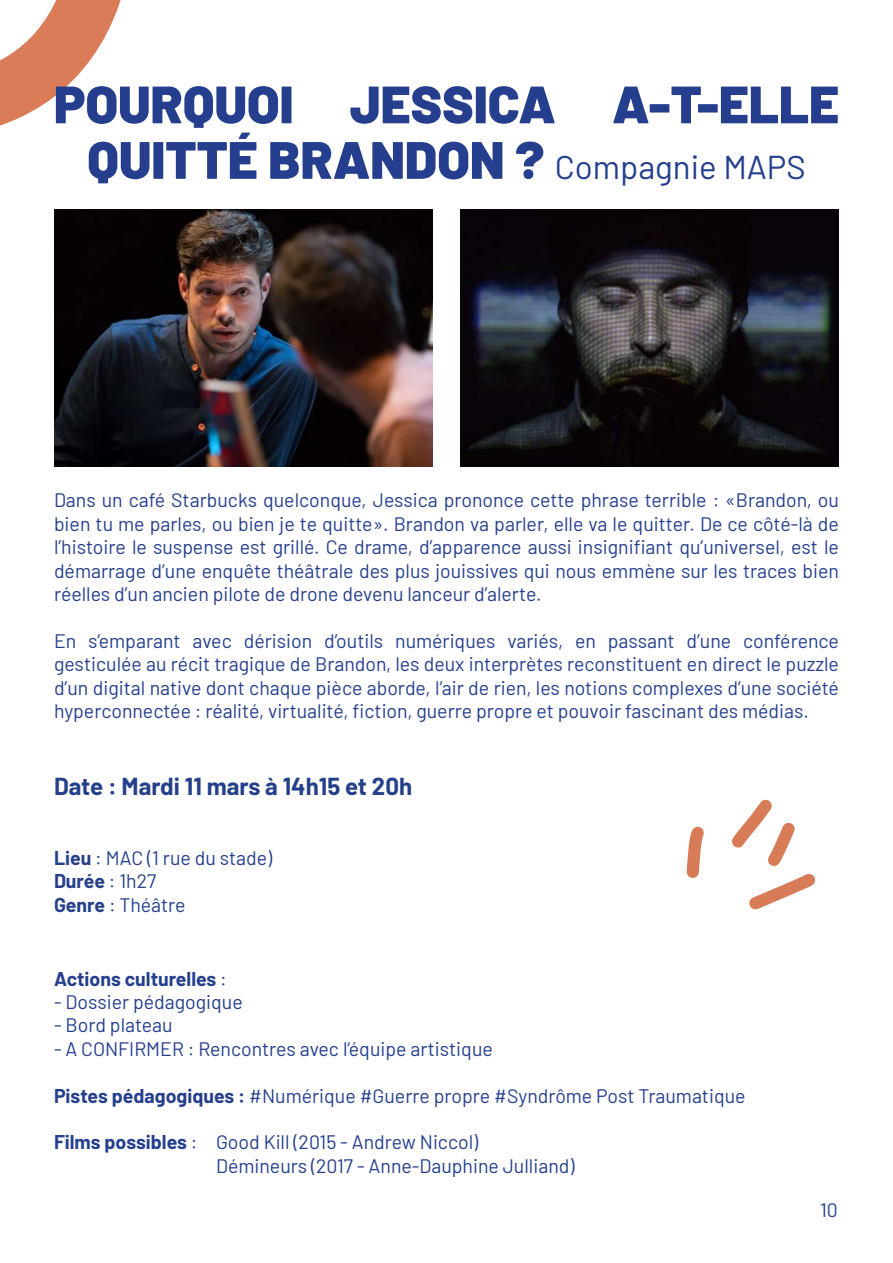
<style>
.page{position:relative;width:893px;height:1263px;background:#fff}
.page>*{position:absolute;margin:0;border:0;box-sizing:border-box;transform-origin:0 0}
.t1{font:900 52.5px/55.5px "Barlow";color:#253f8e;text-align:center}
.t2{font:700 24px "Barlow";color:#24408a}
.t3{font:19.5px/23.4px "Barlow";color:#253f8e;text-align:justify}
.t4{font:700 19.5px "Barlow";color:#253f8e}
.s1{font-weight:400;font-size:33px}
.s2{font-weight:700;color:#24408a}
.s3{color:#24408a}
.s4{font-weight:400}
.s5{font-weight:700}
</style>
<div class="page">
<svg style="left:0;top:0;width:121px;height:126px"></svg>
<svg style="left:686px;top:826px;width:18px;height:52px"></svg>
<svg style="left:732px;top:799px;width:83px;height:111px"></svg>
<img style="left:460px;top:209px;width:379px;height:258px">
<img style="left:54px;top:209px;width:378px;height:258px">
<h1 class="t1" style="left:54px;top:73px;width:786px">POURQUOI JESSICA A-T-ELLE<br>QUITTÉ BRANDON ? <span class="s1">Compagnie MAPS</span></h1>
<p class="t3" style="left:54px;top:487px;width:787px">Dans un café Starbucks quelconque, Jessica prononce cette phrase terrible : «Brandon, ou bien tu me parles, ou bien je te quitte». Brandon va parler, elle va le quitter. De ce côté-là de l’histoire le suspense est grillé. Ce drame, d’apparence aussi insignifiant qu’universel, est le démarrage d’une enquête théâtrale des plus jouissives qui nous emmène sur les traces bien réelles d’un ancien pilote de drone devenu lanceur d’alerte.</p>
<p class="t3" style="left:54px;top:627px;width:786px">En s’emparant avec dérision d’outils numériques variés, en passant d’une conférence gesticulée au récit tragique de Brandon, les deux interprètes reconstituent en direct le puzzle d’un digital native dont chaque pièce aborde, l’air de rien, les notions complexes d’une société hyperconnectée : réalité, virtualité, fiction, guerre propre et pouvoir fascinant des médias.</p>
<p class="t2" style="left:54px;top:768px;width:360px">Date : Mardi 11 mars à 14h15 et 20h</p>
<p class="t3" style="left:54px;top:845px;width:220px;text-align:left"><span class="s2">Lieu</span> <span class="s3">:</span> MAC (1 rue du stade)<br><span class="s2">Durée</span> <span class="s3">: 1h27<br></span><span class="s2">Genre</span> <span class="s3">: Théâtre</span></p>
<p class="t4" style="left:54px;top:964px;width:174px">Actions culturelles <span class="s4">:</span></p>
<p class="t3" style="left:54px;top:989px;width:190px">- Dossier pédagogique</p>
<p class="t3" style="left:54px;top:1012px;width:120px">- Bord plateau</p>
<p class="t3" style="left:54px;top:1035px;width:440px">- A CONFIRMER : Rencontres avec l’équipe artistique</p>
<p class="t3" style="left:54px;top:1082px;width:693px"><span class="s5">Pistes pédagogiques :</span> #Numérique #Guerre propre #Syndrôme Post Traumatique</p>
<p class="t3" style="left:216px;top:1129px;width:360px;text-indent:-162px"><span class="s5">Films possibles</span> : Good Kill (2015 - Andrew Niccol)<br>Démineurs (2017 - Anne-Dauphine Julliand)</p>
<p class="t3" style="left:820px;top:1197px;width:19px">10</p>
</div>
